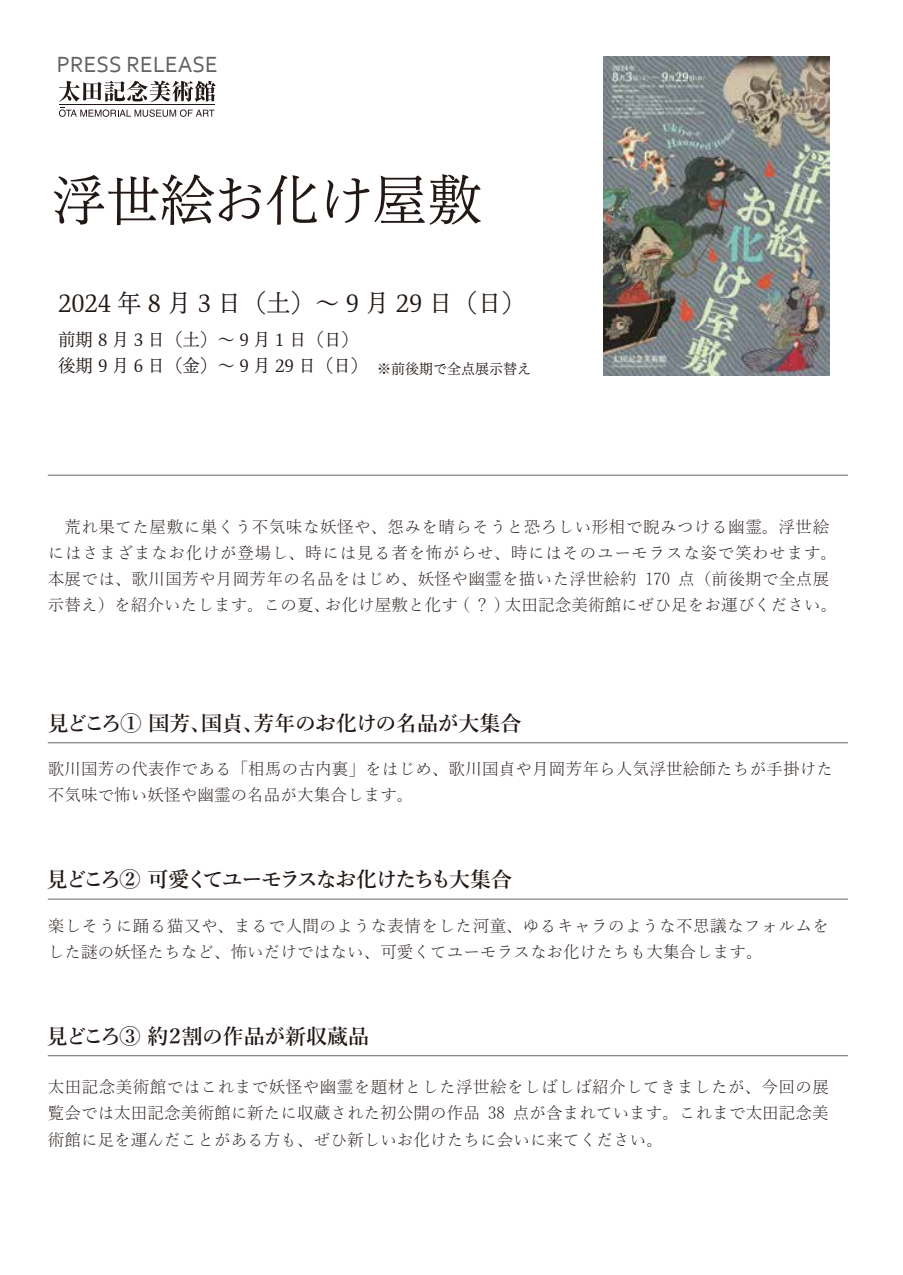
<style>
.page{position:relative;width:903px;height:1275px;background:#fff}
.page>*{position:absolute;margin:0;border:0;box-sizing:border-box;transform-origin:0 0}
.t1{font:54.25px "Toppan Bunkyu Mincho Pr 6 N R";letter-spacing:-.005em;color:#221815}
.t2{font:24.5px "Toppan Bunkyu Mincho Pr 6 N R";color:#221815}
.t3{font:23.1px "Corbel";color:#636262}
.t4{font:600 21px "Yu Mincho";letter-spacing:-.02em;color:#221815}
.t5{font:600 21px "Yu Mincho";letter-spacing:-.1em;color:#221815}
.t6{font:600 21px "Yu Mincho";letter-spacing:-.025em;color:#221815}
.t7{font:17.5px/26.2px "Toppan Bunkyu Mincho Pr 6 N R";color:#221815}
.t8{font:300 16.62px/26.2px "Yu Mincho";letter-spacing:.025em;color:#221815}
.t9{font:300 16.62px/26.2px "Yu Mincho";letter-spacing:.005em;color:#221815}
</style>
<div class="page">
<svg style="left:59px;top:80px;width:156px;height:37px"></svg>
<hr style="left:48px;top:475px;width:800px;height:1px;background:#898989">
<hr style="left:48px;top:742px;width:800px;height:1px;background:#898989">
<hr style="left:48px;top:898px;width:800px;height:2px;background:#898989">
<hr style="left:48px;top:1055px;width:800px;height:1px;background:#898989">
<img style="left:604px;top:57px;width:225px;height:319px">
<h3 class="t3" style="left:57px;top:50px;width:162px">PRESS RELEASE</h3>
<h1 class="t1" style="left:52px;top:150px;width:431px">浮世絵お化け屋敷</h1>
<h2 class="t2" style="left:58px;top:280px;width:470px">2024 年 8 月 3 日（土）～ 9 月 29 日（日）</h2>
<p class="t7" style="left:58px;top:324px;width:475px">前期 8 月 3 日（土）～ 9 月 1 日（日）<br>後期 9 月 6 日（金）～ 9 月 29 日（日）　<sub>※前後期で全点展示替え</sub></p>
<p class="t8" style="left:48px;top:511px;width:791px">　荒れ果てた屋敷に巣くう不気味な妖怪や、怨みを晴らそうと恐ろしい形相で睨みつける幽霊。浮世絵にはさまざまなお化けが登場し、時には見る者を怖がらせ、時にはそのユーモラスな姿で笑わせます。本展では、歌川国芳や月岡芳年の名品をはじめ、妖怪や幽霊を描いた浮世絵約 170 点（前後期で全点展示替え）を紹介いたします。この夏、お化け屋敷と化す ( ？ ) 太田記念美術館にぜひ足をお運びください。</p>
<p class="t4" style="left:48px;top:711px;width:475px">見どころ① 国芳、国貞、芳年のお化けの名品が大集合</p>
<p class="t9" style="left:48px;top:754px;width:787px">歌川国芳の代表作である「相馬の古内裏」をはじめ、歌川国貞や月岡芳年ら人気浮世絵師たちが手掛けた不気味で怖い妖怪や幽霊の名品が大集合します。</p>
<p class="t5" style="left:47px;top:868px;width:467px">見どころ② 可愛くてユーモラスなお化けたちも大集合</p>
<p class="t8" style="left:48px;top:911px;width:783px">楽しそうに踊る猫又や、まるで人間のような表情をした河童、ゆるキャラのような不思議なフォルムをした謎の妖怪たちなど、怖いだけではない、可愛くてユーモラスなお化けたちも大集合します。</p>
<p class="t6" style="left:47px;top:1024px;width:324px">見どころ③ 約２割の作品が新収蔵品</p>
<p class="t9" style="left:48px;top:1072px;width:783px;text-align:justify">太田記念美術館ではこれまで妖怪や幽霊を題材とした浮世絵をしばしば紹介してきましたが、今回の展覧会では太田記念美術館に新たに収蔵された初公開の作品 38 点が含まれています。これまで太田記念美術館に足を運んだことがある方も、ぜひ新しいお化けたちに会いに来てください。</p>
</div>
